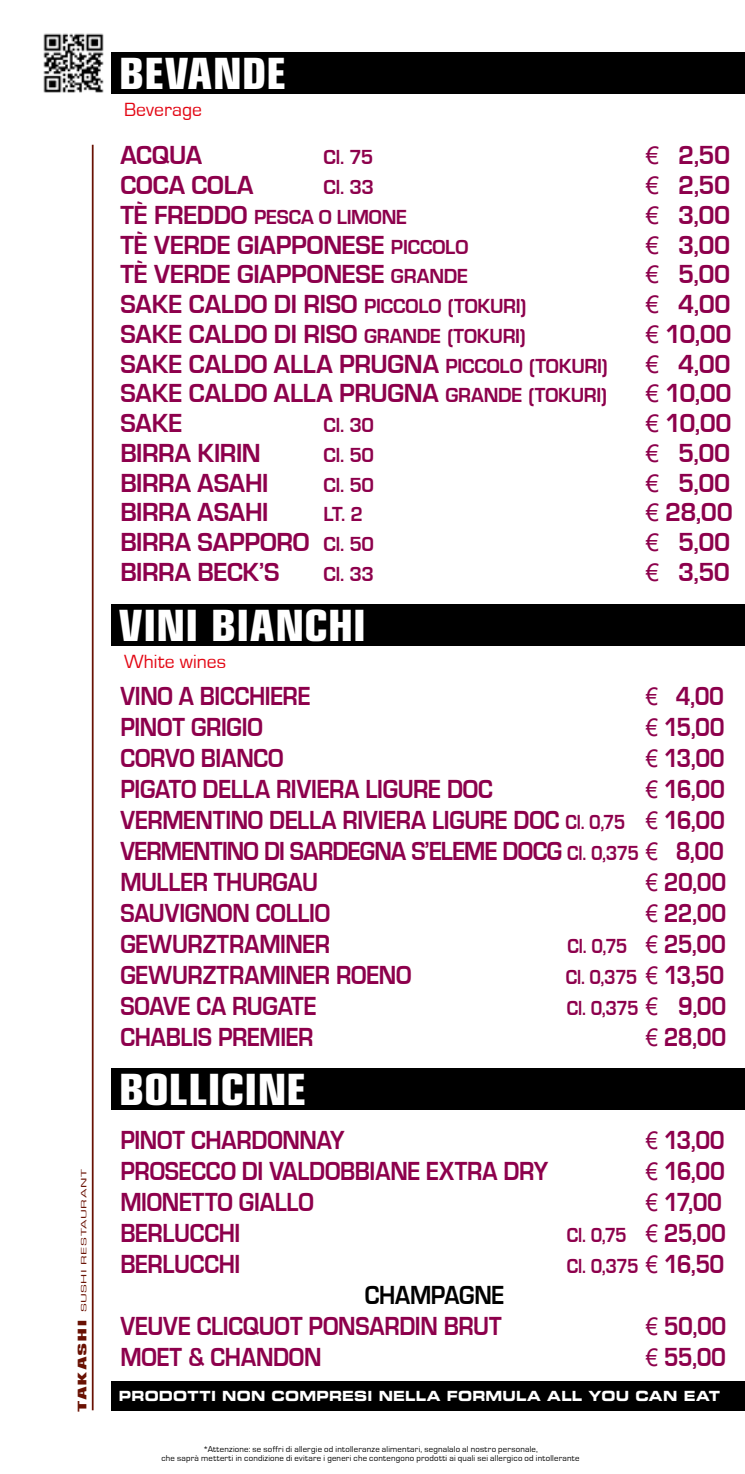
<style>
.page{position:relative;width:745px;height:1474px;background:#fff}
.page>*{position:absolute;margin:0;border:0;box-sizing:border-box;transform-origin:0 0}
.t1{font:700 condensed 43.05px "Eurostile LT Std";letter-spacing:-.01em;color:#fff;scale:1.1 1}
.t2{font:700 26.95px/31px "Eurostile T";letter-spacing:-.01em;color:#8d004c;text-align:justify;scale:.88 1}
.t3{font:700 26.95px "Eurostile T";letter-spacing:-.01em;color:#8d004c;scale:.95 1}
.t4{font:700 26.95px "Eurostile T";letter-spacing:-.015em;color:#000;scale:.88 1}
.t5{font:700 21px "Eurostile T";letter-spacing:-.01em;color:#8d004c;scale:.88 1}
.t6{font:700 21px "Eurostile T";letter-spacing:-.01em;color:#8d004c;scale:.95 1}
.t7{font:19.6px "Eurostile T";letter-spacing:.005em;color:#e30613}
.t8{font:14px "Eurostile LT Std Bold Ex 2";letter-spacing:.015em;color:#fff;scale:.9 1}
.t9{font:8.75px/8.8px "Eurostile T";letter-spacing:.025em;color:#000;text-align:center}
.t10{font:condensed 7.35px "Eurostile LT Std";letter-spacing:.025em;color:#691103;scale:2.25 1}
.s1{font-weight:700;font-size:11.9px}
.s2{font-family:"Arial";font-weight:400;font-size:24.32px}
.s3{font-size:26.95px}
.s4{font-size:21px}
</style>
<div class="page">
<hr style="left:92px;top:145px;width:1px;height:1265px;background:#691103">
<img style="left:43px;top:33px;width:61px;height:60px">
<div style="left:111px;top:52px;width:633px;height:41px;background:#000"></div>
<div style="left:111px;top:604px;width:633px;height:41px;background:#000"></div>
<div style="left:111px;top:1068px;width:633px;height:41px;background:#000"></div>
<div style="left:111px;top:1380px;width:633px;height:30px;background:#000"></div>
<p class="t10" style="left:80px;top:1411px;width:109px;rotate:-90deg"><span class="s1">TAKASHI</span> SUSHI RESTAURANT</p>
<h1 class="t1" style="left:119px;top:47px;width:154px">BEVANDE</h1>
<p class="t7" style="left:124px;top:99px;width:79px">Beverage</p>
<p class="t3" style="left:120px;top:140px;width:88px">ACQUA</p>
<p class="t6" style="left:323px;top:146px;width:54px">Cl. 75</p>
<p class="t3" style="left:645px;top:140px;width:90px"><span class="s2">€</span> 2,50</p>
<p class="t3" style="left:120px;top:170px;width:141px">COCA COLA</p>
<p class="t6" style="left:323px;top:175px;width:54px">Cl. 33</p>
<p class="t3" style="left:645px;top:170px;width:90px"><span class="s2">€</span> 2,50</p>
<p class="t6" style="left:120px;top:205px;width:303px"><span class="s3">TÈ FREDDO</span> PESCA O LIMONE</p>
<p class="t3" style="left:645px;top:200px;width:90px"><span class="s2">€</span> 3,00</p>
<p class="t3" style="left:120px;top:230px;width:367px">TÈ VERDE GIAPPONESE <span class="s4">PICCOLO</span></p>
<p class="t3" style="left:645px;top:230px;width:90px"><span class="s2">€</span> 3,00</p>
<p class="t3" style="left:120px;top:259px;width:367px">TÈ VERDE GIAPPONESE <span class="s4">GRANDE</span></p>
<p class="t3" style="left:645px;top:259px;width:90px"><span class="s2">€</span> 5,00</p>
<p class="t3" style="left:120px;top:289px;width:428px">SAKE CALDO DI RISO <span class="s4">PICCOLO (TOKURI)</span></p>
<p class="t3" style="left:645px;top:289px;width:90px"><span class="s2">€</span> 4,00</p>
<p class="t3" style="left:120px;top:319px;width:428px">SAKE CALDO DI RISO <span class="s4">GRANDE (TOKURI)</span></p>
<p class="t3" style="left:645px;top:319px;width:92px"><span class="s2">€</span> 10,00</p>
<p class="t3" style="left:120px;top:349px;width:514px">SAKE CALDO ALLA PRUGNA <span class="s4">PICCOLO (TOKURI)</span></p>
<p class="t3" style="left:645px;top:349px;width:90px"><span class="s2">€</span> 4,00</p>
<p class="t3" style="left:120px;top:378px;width:513px">SAKE CALDO ALLA PRUGNA <span class="s4">GRANDE (TOKURI)</span></p>
<p class="t3" style="left:645px;top:378px;width:92px"><span class="s2">€</span> 10,00</p>
<p class="t3" style="left:120px;top:408px;width:67px">SAKE</p>
<p class="t6" style="left:323px;top:413px;width:54px">Cl. 30</p>
<p class="t3" style="left:645px;top:408px;width:92px"><span class="s2">€</span> 10,00</p>
<p class="t3" style="left:120px;top:438px;width:149px">BIRRA KIRIN</p>
<p class="t6" style="left:323px;top:443px;width:54px">Cl. 50</p>
<p class="t3" style="left:645px;top:438px;width:90px"><span class="s2">€</span> 5,00</p>
<p class="t3" style="left:120px;top:468px;width:157px">BIRRA ASAHI</p>
<p class="t6" style="left:323px;top:473px;width:54px">Cl. 50</p>
<p class="t3" style="left:645px;top:468px;width:90px"><span class="s2">€</span> 5,00</p>
<p class="t3" style="left:120px;top:497px;width:157px">BIRRA ASAHI</p>
<p class="t6" style="left:323px;top:503px;width:43px">LT. 2</p>
<p class="t3" style="left:645px;top:497px;width:93px"><span class="s2">€</span> 28,00</p>
<p class="t3" style="left:120px;top:527px;width:268px">BIRRA SAPPORO <span class="s4">Cl. 50</span></p>
<p class="t3" style="left:645px;top:527px;width:90px"><span class="s2">€</span> 5,00</p>
<p class="t3" style="left:120px;top:557px;width:169px">BIRRA BECK’S</p>
<p class="t6" style="left:323px;top:562px;width:54px">Cl. 33</p>
<p class="t3" style="left:645px;top:557px;width:90px"><span class="s2">€</span> 3,50</p>
<h1 class="t1" style="left:119px;top:599px;width:227px">VINI BIANCHI</h1>
<p class="t7" style="left:124px;top:651px;width:103px">White wines</p>
<p class="t2" style="left:120px;top:681px;width:217px">VINO A BICCHIERE</p>
<p class="t2" style="left:645px;top:681px;width:90px"><span class="s2">€</span> 4,00</p>
<p class="t2" style="left:120px;top:712px;width:163px">PINOT GRIGIO</p>
<p class="t2" style="left:645px;top:712px;width:91px"><span class="s2">€</span> 15,00</p>
<p class="t2" style="left:120px;top:743px;width:187px">CORVO BIANCO</p>
<p class="t2" style="left:645px;top:743px;width:91px"><span class="s2">€</span> 13,00</p>
<p class="t2" style="left:120px;top:774px;width:424px">PIGATO DELLA RIVIERA LIGURE DOC</p>
<p class="t2" style="left:120px;top:774px;width:688px;text-indent:525px"><span class="s2">€</span> 16,00<br>VERMENTINO DELLA RIVIERA LIGURE DOC <span class="s4">Cl. 0,75</span> <span class="s2">€</span> 16,00<br>VERMENTINO DI SARDEGNA S’ELEME DOCG <span class="s4">Cl. 0,375</span> <span class="s2">€</span> 8,00<br>MULLER THURGAU</p>
<p class="t2" style="left:645px;top:867px;width:93px"><span class="s2">€</span> 20,00</p>
<p class="t2" style="left:120px;top:898px;width:240px">SAUVIGNON COLLIO</p>
<p class="t2" style="left:645px;top:898px;width:93px"><span class="s2">€</span> 22,00</p>
<p class="t2" style="left:120px;top:929px;width:240px">GEWURZTRAMINER</p>
<p class="t5" style="left:567px;top:934px;width:181px">Cl. 0,75 <span class="s2">€</span> <span class="s3">25,00</span></p>
<p class="t2" style="left:120px;top:960px;width:332px">GEWURZTRAMINER ROENO</p>
<p class="t5" style="left:565px;top:965px;width:182px">Cl. 0,375 <span class="s2">€</span> <span class="s3">13,50</span></p>
<p class="t2" style="left:120px;top:991px;width:224px">SOAVE CA RUGATE</p>
<p class="t5" style="left:566px;top:996px;width:183px">Cl. 0,375 <span class="s2">€</span> <span class="s3">9,00</span></p>
<p class="t2" style="left:120px;top:1022px;width:221px">CHABLIS PREMIER</p>
<p class="t2" style="left:645px;top:1022px;width:93px"><span class="s2">€</span> 28,00</p>
<h1 class="t1" style="left:119px;top:1063px;width:172px">BOLLICINE</h1>
<p class="t2" style="left:120px;top:1124px;width:256px">PINOT CHARDONNAY</p>
<p class="t2" style="left:645px;top:1124px;width:91px"><span class="s2">€</span> 13,00</p>
<p class="t2" style="left:120px;top:1155px;width:487px">PROSECCO DI VALDOBBIANE EXTRA DRY</p>
<p class="t2" style="left:645px;top:1155px;width:91px"><span class="s2">€</span> 16,00</p>
<p class="t2" style="left:120px;top:1186px;width:221px">MIONETTO GIALLO</p>
<p class="t2" style="left:645px;top:1186px;width:88px"><span class="s2">€</span> 17,00</p>
<p class="t2" style="left:120px;top:1217px;width:138px">BERLUCCHI</p>
<p class="t5" style="left:566px;top:1222px;width:182px">Cl. 0,75 <span class="s2">€</span> <span class="s3">25,00</span></p>
<p class="t2" style="left:120px;top:1248px;width:138px">BERLUCCHI</p>
<p class="t5" style="left:566px;top:1253px;width:180px">Cl. 0,375 <span class="s2">€</span> <span class="s3">16,50</span></p>
<p class="t4" style="left:364px;top:1279px;width:160px">CHAMPAGNE</p>
<p class="t2" style="left:120px;top:1310px;width:434px">VEUVE CLICQUOT PONSARDIN BRUT</p>
<p class="t2" style="left:645px;top:1310px;width:93px"><span class="s2">€</span> 50,00</p>
<p class="t2" style="left:120px;top:1341px;width:230px">MOET &amp; CHANDON</p>
<p class="t2" style="left:645px;top:1341px;width:92px"><span class="s2">€</span> 55,00</p>
<p class="t8" style="left:119px;top:1385px;width:669px">PRODOTTI NON COMPRESI NELLA FORMULA ALL YOU CAN EAT</p>
<p class="t9" style="left:161px;top:1444px;width:419px">*Attenzione: se soffri di allergie od intolleranze alimentari, segnalalo al nostro personale,<br>che saprà metterti in condizione di evitare i generi che contengono prodotti ai quali sei allergico od intollerante</p>
</div>
